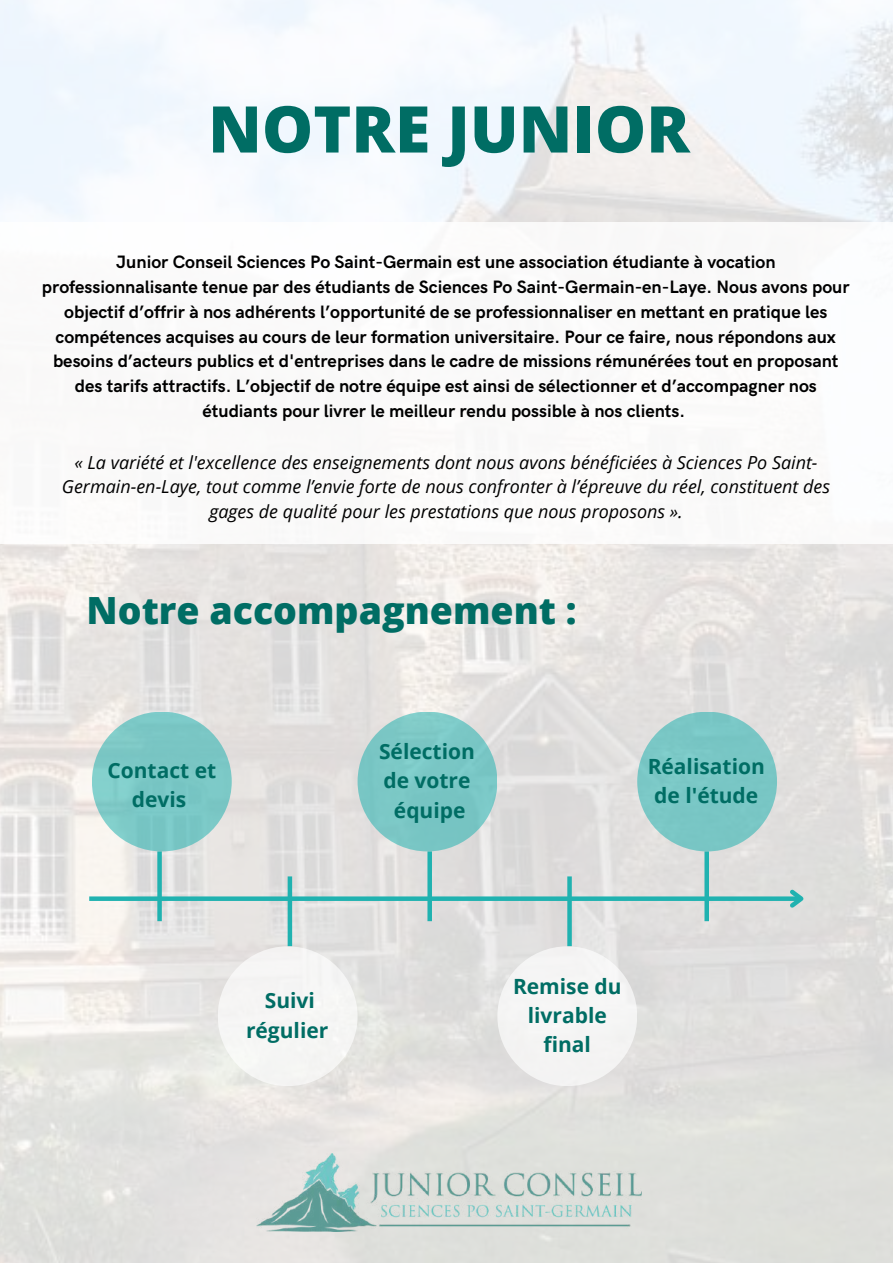
<style>
.page{position:relative;width:893px;height:1264px;background:#fff}
.page>*{position:absolute;margin:0;border:0;box-sizing:border-box;transform-origin:0 0}
.t1{font:800 64.5px "Open Sans";color:#006d64}
.t2{font:800 37.5px "Open Sans";color:#006d64}
.t3{font:700 21px/29.2px "Open Sans";color:#006d64;text-align:center}
.t4{font:700 18px/24.8px "HK Grotesk";color:#000;text-align:center}
.t5{font:italic 18px/24.8px "Open Sans";color:#000;text-align:center}
</style>
<div class="page">
<img style="left:0;top:0;width:892px;height:1262px">
<div style="left:0;top:222px;width:892px;height:321px;background:#fff"></div>
<div style="left:92px;top:711px;width:140px;height:140px;background:#7ac7c5;border-radius:50%"></div>
<div style="left:218px;top:946px;width:139px;height:140px;background:#f5f5f4;border-radius:50%"></div>
<div style="left:357px;top:711px;width:140px;height:140px;background:#79c6c4;border-radius:50%"></div>
<div style="left:497px;top:946px;width:140px;height:140px;background:#f5f4f4;border-radius:50%"></div>
<div style="left:637px;top:711px;width:140px;height:140px;background:#79c6c5;border-radius:50%"></div>
<div style="left:157px;top:851px;width:5px;height:70px;background:#20b2b0"></div>
<div style="left:287px;top:876px;width:5px;height:70px;background:#20b2b0"></div>
<div style="left:427px;top:851px;width:5px;height:70px;background:#20b2b0"></div>
<svg style="left:567px;top:876px;width:4px;height:70px"></svg>
<div style="left:704px;top:851px;width:5px;height:70px;background:#20b2b0"></div>
<img style="left:257px;top:1153px;width:384px;height:78px">
<div style="left:89px;top:896px;width:712px;height:5px;background:#20b2b0"></div>
<svg style="left:785px;top:885px;width:23px;height:26px"></svg>
<h1 class="t1" style="left:208px;top:84px;width:483px">NOTRE JUNIOR</h1>
<p class="t4" style="left:42px;top:251px;width:809px">Junior Conseil Sciences Po Saint-Germain est une association étudiante à vocation professionnalisante tenue par des étudiants de Sciences Po Saint-Germain-en-Laye. Nous avons pour objectif d’offrir à nos adhérents l’opportunité de se professionnaliser en mettant en pratique les compétences acquises au cours de leur formation universitaire. Pour ce faire, nous répondons aux besoins d’acteurs publics et d'entreprises dans le cadre de missions rémunérées tout en proposant des tarifs attractifs. L’objectif de notre équipe est ainsi de sélectionner et d’accompagner nos étudiants pour livrer le meilleur rendu possible à nos clients.</p>
<p class="t5" style="left:62px;top:449px;width:769px">« La variété et l'excellence des enseignements dont nous avons bénéficiées à Sciences Po Saint-<br>Germain-en-Laye, tout comme l’envie forte de nous confronter à l’épreuve du réel, constituent des gages de qualité pour les prestations que nous proposons ».</p>
<h2 class="t2" style="left:86px;top:583px;width:491px">Notre accompagnement :</h2>
<p class="t3" style="left:107px;top:755px;width:110px">Contact et devis</p>
<p class="t3" style="left:379px;top:736px;width:97px">Sélection de votre équipe</p>
<p class="t3" style="left:647px;top:751px;width:119px">Réalisation de l'étude</p>
<p class="t3" style="left:246px;top:985px;width:84px">Suivi régulier</p>
<p class="t3" style="left:513px;top:970px;width:110px">Remise du livrable final</p>
</div>
